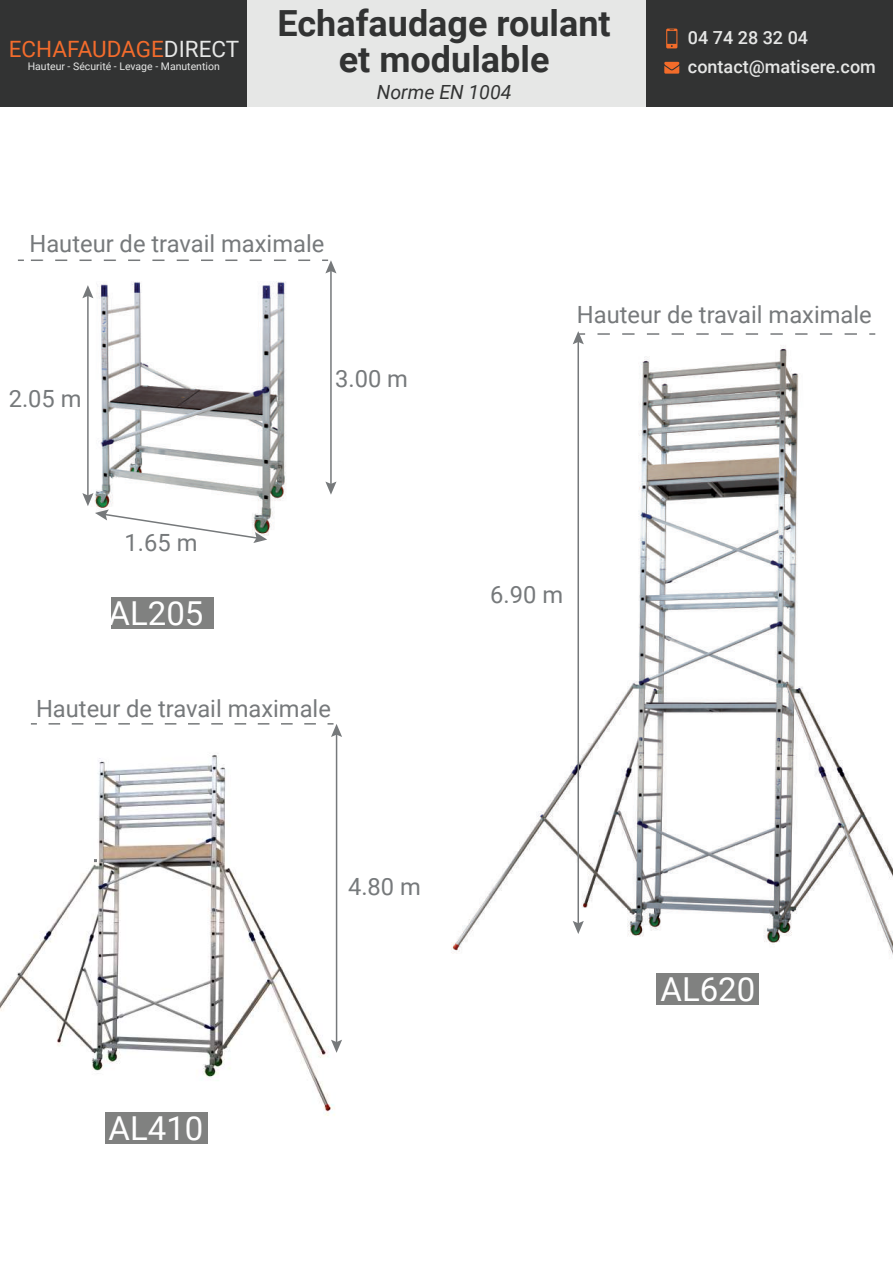
<style>
.page{position:relative;width:893px;height:1263px;background:#fff}
.page>*{position:absolute;margin:0;border:0;box-sizing:border-box;transform-origin:0 0}
.t1{font:700 36px/36px "Roboto";color:#323333;text-align:center}
.t2{font:33px "Roboto";color:#fff}
.t3{font:23.7px "Roboto";color:#76797b}
.t4{font:22.5px "Roboto";color:#f36c2c}
.t5{font:italic 19.5px "Roboto";color:#323333}
.t6{font:500 18px/29.2px "Roboto";color:#e6e7e6}
.t7{font:10.5px "Roboto";color:#e6e7e6}
.s1{color:#e6e7e6}
</style>
<div class="page">
<div style="left:247px;top:0;width:400px;height:106px;background:#e6e7e6"></div>
<div style="left:0;top:0;width:247px;height:106px;background:#323333"></div>
<div style="left:647px;top:0;width:246px;height:106px;background:#323333"></div>
<svg style="left:666px;top:29px;width:11px;height:19px"></svg>
<svg style="left:664px;top:62px;width:15px;height:12px"></svg>
<div style="left:111px;top:597px;width:103px;height:32px;background:#808180"></div>
<img style="left:82px;top:272px;width:255px;height:264px">
<hr style="left:330px;top:269px;width:2px;height:217px;background:#76797b">
<svg style="left:325px;top:481px;width:11px;height:14px"></svg>
<svg style="left:322px;top:259px;width:14px;height:14px"></svg>
<svg style="left:18px;top:259px;width:293px;height:2px"></svg>
<hr style="left:87px;top:294px;width:2px;height:203px;background:#76797b">
<svg style="left:82px;top:285px;width:11px;height:13px"></svg>
<svg style="left:82px;top:493px;width:185px;height:50px"></svg>
<img style="left:0;top:723px;width:342px;height:421px">
<hr style="left:336px;top:733px;width:1px;height:311px;background:#76797b">
<svg style="left:331px;top:1040px;width:11px;height:13px"></svg>
<svg style="left:327px;top:723px;width:15px;height:14px"></svg>
<svg style="left:43px;top:723px;width:273px;height:2px"></svg>
<svg style="left:31px;top:723px;width:6px;height:2px"></svg>
<svg style="left:94px;top:859px;width:10px;height:3px"></svg>
<svg style="left:869px;top:333px;width:6px;height:2px"></svg>
<svg style="left:597px;top:333px;width:260px;height:2px"></svg>
<img style="left:451px;top:344px;width:442px;height:630px">
<hr style="left:577px;top:340px;width:2px;height:585px;background:#76797b">
<svg style="left:573px;top:921px;width:11px;height:13px"></svg>
<svg style="left:573px;top:331px;width:12px;height:13px"></svg>
<div style="left:105px;top:1112px;width:102px;height:32px;background:#808180"></div>
<div style="left:656px;top:974px;width:103px;height:31px;background:#808180"></div>
<p class="t4" style="left:9px;top:33px;width:232px">ECHAFAUDAGE<span class="s1">DIRECT</span></p>
<p class="t7" style="left:28px;top:58px;width:194px">Hauteur - Sécurité - Levage - Manutention</p>
<h1 class="t1" style="left:278px;top:4px;width:335px">Echafaudage roulant et modulable</h1>
<p class="t5" style="left:377px;top:79px;width:136px">Norme EN 1004</p>
<p class="t3" style="left:29px;top:227px;width:296px">Hauteur de travail maximale</p>
<p class="t6" style="left:688px;top:22px;width:190px">04 74 28 32 04 contact@matisere.com</p>
<p class="t3" style="left:9px;top:382px;width:74px">2.05 m</p>
<p class="t3" style="left:125px;top:526px;width:74px">1.65 m</p>
<h2 class="t2" style="left:109px;top:590px;width:96px">AL205</h2>
<p class="t3" style="left:335px;top:362px;width:74px">3.00 m</p>
<p class="t3" style="left:36px;top:692px;width:296px">Hauteur de travail maximale</p>
<p class="t3" style="left:348px;top:870px;width:74px">4.80 m</p>
<h2 class="t2" style="left:109px;top:1105px;width:96px">AL410</h2>
<p class="t3" style="left:577px;top:298px;width:296px">Hauteur de travail maximale</p>
<p class="t3" style="left:490px;top:578px;width:74px">6.90 m</p>
<h2 class="t2" style="left:660px;top:966px;width:96px">AL620</h2>
</div>
